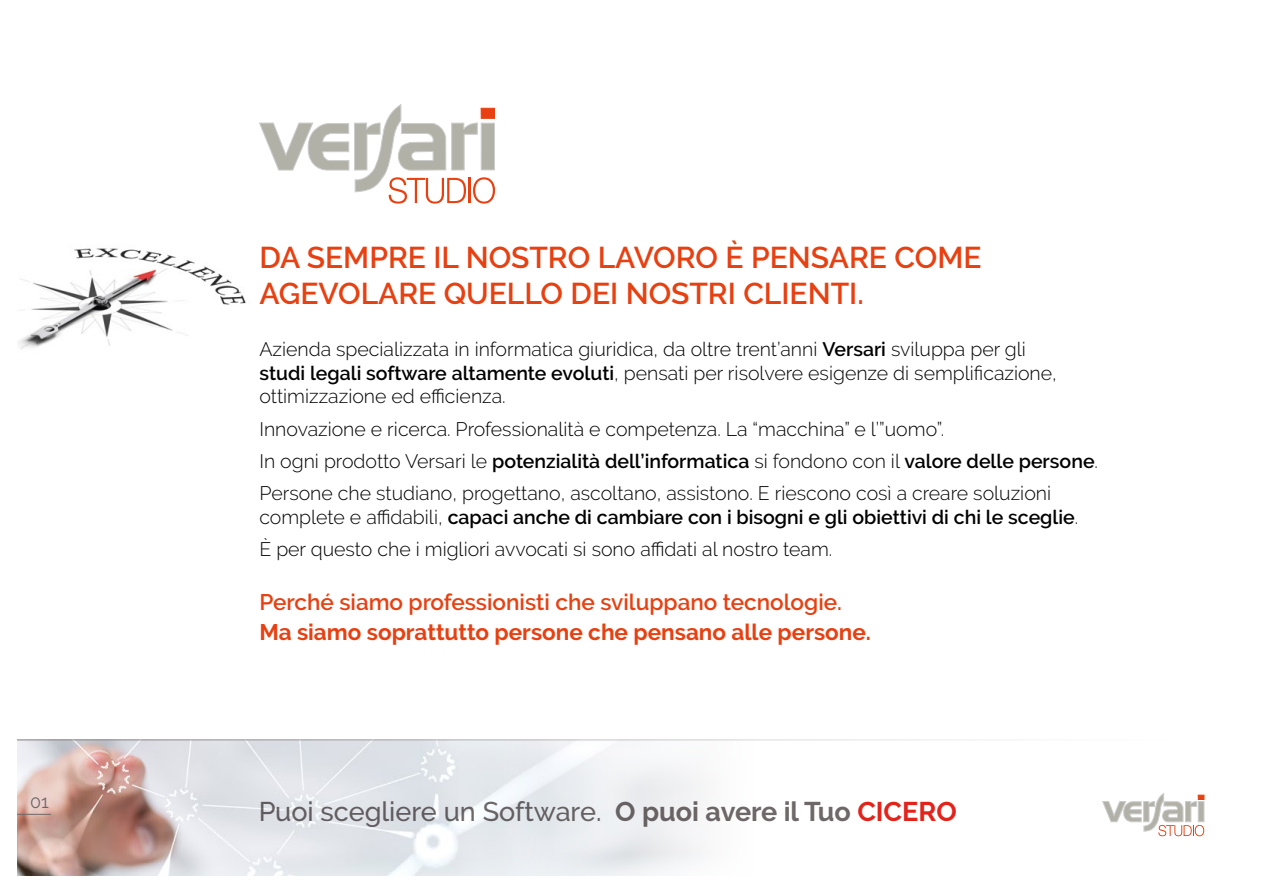
<style>
.page{position:relative;width:1263px;height:893px;background:#fff}
.page>*{position:absolute;margin:0;border:0;box-sizing:border-box;transform-origin:0 0}
.t1{font:600 30px/36px "Raleway";color:#e74011}
.t2{font:500 27px "Raleway";color:#6f6869}
.t3{font:600 22.5px "Raleway";color:#e74011}
.t4{font:700 22.5px "Raleway";color:#e74011}
.t5{font:300 19.5px/32.4px "Raleway";color:#000}
.t6{font:18px "Raleway";color:#6f6869}
.s1{font-weight:600}
.s2{font-weight:700}
.s3{font-weight:700;color:#e2231b}
</style>
<div class="page">
<svg style="left:259px;top:104px;width:236px;height:100px"></svg>
<img style="left:18px;top:248px;width:228px;height:101px">
<img style="left:17px;top:740px;width:757px;height:136px">
<hr style="left:17px;top:739px;width:1229px;height:1px;background:#948e8f">
<hr style="left:17px;top:814px;width:34px;height:1px;background:#6f6869">
<svg style="left:1102px;top:793px;width:102px;height:43px"></svg>
<h1 class="t1" style="left:259px;top:240px;width:724px">DA SEMPRE IL NOSTRO LAVORO È PENSARE COME<br>AGEVOLARE QUELLO DEI NOSTRI CLIENTI.</h1>
<p class="t5" style="left:259px;top:338px;width:799px;line-height:23.4px">Azienda specializzata in informatica giuridica, da oltre trent’anni <span class="s1">Versari</span> sviluppa per gli <span class="s1">studi legali software altamente evoluti</span>, pensati per risolvere esigenze di semplificazione, ottimizzazione ed efficienza.</p>
<p class="t5" style="left:259px;top:412px;width:840px">Innovazione e ricerca. Professionalità e competenza. La “macchina” e l’”uomo”.<br>In ogni prodotto Versari le <span class="s1">potenzialità dell’informatica</span> si fondono con il <span class="s1">valore delle persone</span>.<br>Persone che studiano, progettano, ascoltano, assistono. E riescono così a creare soluzioni</p>
<p class="t5" style="left:259px;top:501px;width:820px">complete e affidabili, <span class="s1">capaci anche di cambiare con i bisogni e gli obiettivi di chi le sceglie</span>.<br>È per questo che i migliori avvocati si sono affidati al nostro team.</p>
<p class="t3" style="left:259px;top:589px;width:584px">Perché siamo professionisti che sviluppano tecnologie.</p>
<p class="t4" style="left:259px;top:619px;width:613px">Ma siamo soprattutto persone che pensano alle persone.</p>
<p class="t6" style="left:30px;top:791px;width:20px">01</p>
<h2 class="t2" style="left:258px;top:795px;width:700px">Puoi scegliere un Software. <span class="s2">O puoi avere il Tuo</span> <span class="s3">CICERO</span></h2>
</div>
